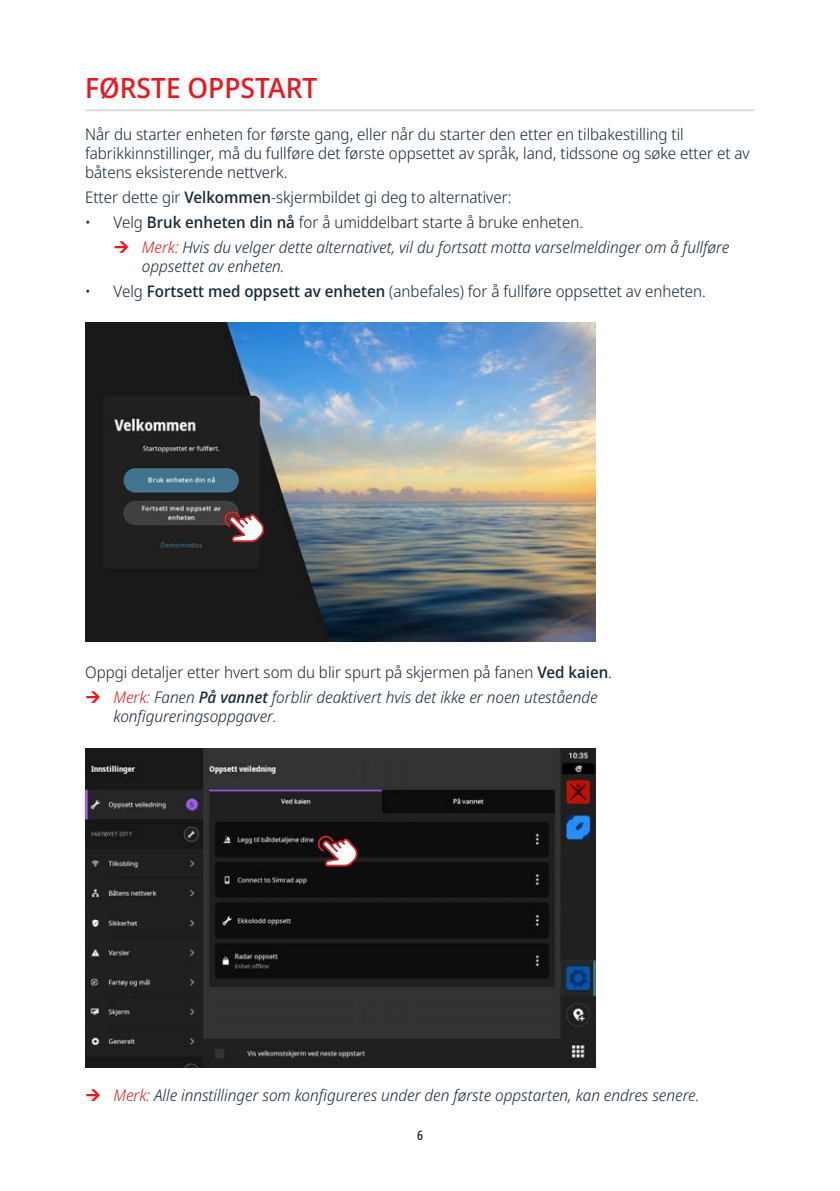
<style>
.page{position:relative;width:840px;height:1191px;background:#fff}
.page>*{position:absolute;margin:0;border:0;box-sizing:border-box;transform-origin:0 0}
.Heading_0{font:500 28px "Noto Sans Display";color:#e51b21}
.Body_text{font:300 16px/19.2px "Noto Sans Display";color:#172938}
.t1{font:italic 300 16px/19.2px "Noto Sans Display";color:#172938}
.t2{font:500 condensed 13px "Noto Sans Display";color:#172938}
.s1{font-weight:500}
.s2{color:#e51b21}
</style>
<div class="page">
<hr style="left:85px;top:109px;width:669px;height:2px;background:#d9dfdf">
<img style="left:85px;top:323px;width:510px;height:319px">
<svg style="left:224px;top:511px;width:40px;height:31px"></svg>
<img style="left:85px;top:748px;width:510px;height:319px">
<svg style="left:317px;top:835px;width:40px;height:31px"></svg>
<p class="Heading_0" style="left:85px;top:68px;width:234px">FØRSTE OPPSTART</p>
<p class="Body_text" style="left:85px;top:125px;width:665px">Når du starter enheten for første gang, eller når du starter den etter en tilbakestilling til fabrikkinnstillinger, må du fullføre det første oppsettet av språk, land, tidssone og søke etter et av båtens eksisterende nettverk.</p>
<p class="Body_text" style="left:85px;top:188px;width:427px">Etter dette gir <span class="s1">Velkommen</span>-skjermbildet gi deg to alternativer:</p>
<p class="Body_text" style="left:85px;top:213px;width:499px">• Velg <span class="s1">Bruk enheten din nå</span> for å umiddelbart starte å bruke enheten.</p>
<p class="t1" style="left:142px;top:238px;width:588px"><span class="s2">Merk:</span> Hvis du velger dette alternativet, vil du fortsatt motta varselmeldinger om å fullføre oppsettet av enheten.</p>
<p class="Body_text" style="left:85px;top:282px;width:622px">• Velg <span class="s1">Fortsett med oppsett av enheten</span> (anbefales) for å fullføre oppsettet av enheten.</p>
<p class="Body_text" style="left:85px;top:663px;width:528px">Oppgi detaljer etter hvert som du blir spurt på skjermen på fanen <span class="s1">Ved kaien</span>.</p>
<p class="t1" style="left:113px;top:688px;width:485px"><span class="s2">Merk:</span> Fanen <span class="s1">På vannet</span> forblir deaktivert hvis det ikke er noen utestående konfigureringsoppgaver.</p>
<p class="t1" style="left:113px;top:1085px;width:587px"><span class="s2">Merk:</span> Alle innstillinger som konfigureres under den første oppstarten, kan endres senere.</p>
<p class="t2" style="left:417px;top:1126px;width:8px">6</p>
</div>
